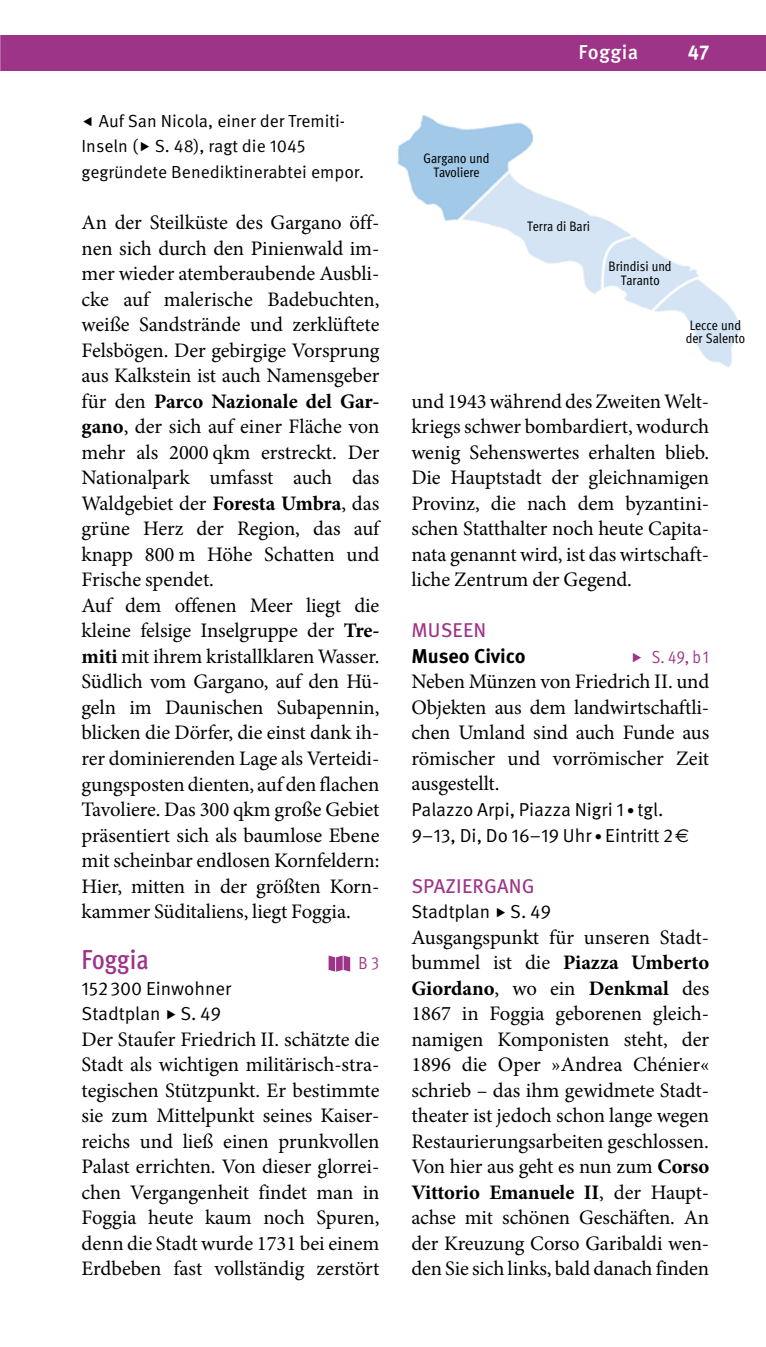
<style>
.page{position:relative;width:766px;height:1347px;background:#fff}
.page>*{position:absolute;margin:0;border:0;box-sizing:border-box;transform-origin:0 0}
.t1{font:500 27.5px "Meta Cond Pro";letter-spacing:.005em;color:#9d3488}
.t2{font:20.5px/25.5px "Minion Pro";letter-spacing:-.005em;color:#000;text-align:justify}
.t3{font:20px "Meta OT";letter-spacing:.01em;color:#9d3488}
.t4{font:700 20px "Meta Pro";letter-spacing:-.005em;color:#000}
.t5{font:500 20px "Meta Pro";letter-spacing:.02em;color:#fff}
.t6{font:700 20px "Meta Pro";color:#fff}
.t7{font:18.75px/25.5px "Meta Pro Norm";color:#000}
.t8{font:17.5px/25.5px "Meta Pro Norm";color:#000}
.t9{font:17.5px "Meta OT Cond Norm";color:#9d3488}
.t10{font:13.75px/13.8px "Meta Cond Pro";color:#000;text-align:center}
.s1{font-weight:700}
.s2{font-size:15px}
.s3{font-family:"Euro Sans"}
</style>
<div class="page">
<div style="left:0;top:35px;width:765px;height:36px;background:#9d3488"></div>
<img style="left:0;top:0;width:1px;height:959px">
<svg style="left:328px;top:955px;width:22px;height:16px"></svg>
<img style="left:397px;top:115px;width:345px;height:253px">
<p class="t8" style="left:81px;top:107px;width:284px;text-indent:17px">Auf San Nicola, einer der Tremiti-<br>In seln ( S. 48), ragt die 1045 gegründete Benediktinerabtei empor.</p>
<p class="t2" style="left:81px;top:210px;width:299px;text-align:left">An der Steilküste des Gargano öff&shy;nen sich durch den Pinienwald im&shy;mer wieder atemberaubende Ausbli&shy;cke auf malerische Badebuchten, weiße Sandstrände und zerklüftete Felsbögen. Der gebirgige Vorsprung aus Kalkstein ist auch Namensgeber für den <span class="s1">Parco Nazionale del Gar&shy;gano</span>, der sich auf einer Fläche von mehr als 2000 qkm erstreckt. Der Nationalpark um fasst auch das Waldgebiet der <span class="s1">Foresta Umbra</span>, das grüne Herz der Region, das auf knapp 800 m Höhe Schatten und Frische spendet.<br>Auf dem offenen Meer liegt die kleine felsige Inselgruppe der <span class="s1">Tre&shy;miti</span> mit ihrem kristallklaren Wasser.<br>Südlich vom Gargano, auf den Hü&shy;geln im Daunischen Subapennin, blicken die Dörfer, die einst dank ih&shy;rer dominierenden Lage als Verteidi&shy;gungsposten dienten, auf den flachen Tavoliere. Das 300 qkm große Gebiet präsentiert sich als baumlose Ebene mit scheinbar endlosen Kornfeldern:<br>Hier, mitten in der größten Korn&shy;kammer Süditaliens, liegt Foggia.</p>
<h1 class="t1" style="left:81px;top:942px;width:69px">Foggia</h1>
<p class="t9" style="left:358px;top:952px;width:22px">B 3</p>
<p class="t7" style="left:81px;top:974px;width:151px">152 300 Einwohner<br>Stadtplan S. 49</p>
<p class="t2" style="left:81px;top:1026px;width:299px">Der Staufer Friedrich II. schätzte die Stadt als wichtigen militärisch-stra&shy;tegischen Stützpunkt. Er bestimmte sie zum Mittelpunkt seines Kaiser&shy;reichs und ließ einen prunkvollen Palast errichten. Von dieser glorrei&shy;chen Vergangenheit findet man in Foggia heute kaum noch Spuren, denn die Stadt wurde 1731 bei einem Erdbeben fast vollständig zerstört</p>
<p class="t10" style="left:423px;top:151px;width:67px">Gargano und<br>Tavoliere</p>
<p class="t5" style="left:578px;top:37px;width:61px">Foggia</p>
<p class="t6" style="left:687px;top:37px;width:23px">47</p>
<p class="t10" style="left:527px;top:219px;width:64px">Terra di Bari</p>
<p class="t10" style="left:608px;top:259px;width:65px">Brindisi und<br>Taranto</p>
<p class="t10" style="left:685px;top:318px;width:61px;text-align:left">Lecce und der Salento</p>
<p class="t2" style="left:411px;top:388px;width:299px">und 1943 während des Zweiten Welt&shy;kriegs schwer bombardiert, wodurch wenig Sehenswertes erhalten blieb.<br>Die Hauptstadt der gleichnamigen Provinz, die nach dem byzantini&shy;schen Statthalter noch heute Capita&shy;nata genannt wird, ist das wirtschaft&shy;liche Zentrum der Gegend.</p>
<p class="t3" style="left:411px;top:618px;width:76px">MUSEEN</p>
<p class="t4" style="left:411px;top:640px;width:116px">Museo Civico</p>
<p class="t9" style="left:651px;top:646px;width:59px">S. 49, b 1</p>
<p class="t2" style="left:411px;top:669px;width:299px">Neben Münzen von Friedrich II. und Objekten aus dem landwirtschaftli&shy;chen Umland sind auch Funde aus römischer und vorrömischer Zeit aus gestellt.</p>
<p class="t7" style="left:411px;top:795px;width:279px">Palazzo Arpi, Piazza Nigri 1 <span class="s2">•</span> tgl.<br>9–13, Di, Do 16–19 Uhr <span class="s2">•</span> Eintritt 2 <span class="s3">€</span></p>
<p class="t3" style="left:411px;top:873px;width:125px">SPAZIERGANG</p>
<p class="t7" style="left:411px;top:897px;width:141px">Stadtplan S. 49</p>
<p class="t2" style="left:411px;top:924px;width:299px">Ausgangspunkt für unseren Stadt&shy;bum mel ist die <span class="s1">Piazza Umberto Giordano</span>, wo ein <span class="s1">Denkmal</span> des 1867 in Fog gia geborenen gleich&shy;namigen Komponisten steht, der 1896 die Oper »Andrea Chénier« schrieb – das ihm gewidmete Stadt&shy;theater ist jedoch schon lange wegen Restaurierungsarbeiten geschlossen.<br>Von hier aus geht es nun zum <span class="s1">Corso Vit torio Emanuele II</span>, der Haupt&shy;achse mit schönen Geschäften. An der Kreuzung Corso Garibaldi wen&shy;den Sie sich links, bald danach finden</p>
</div>
